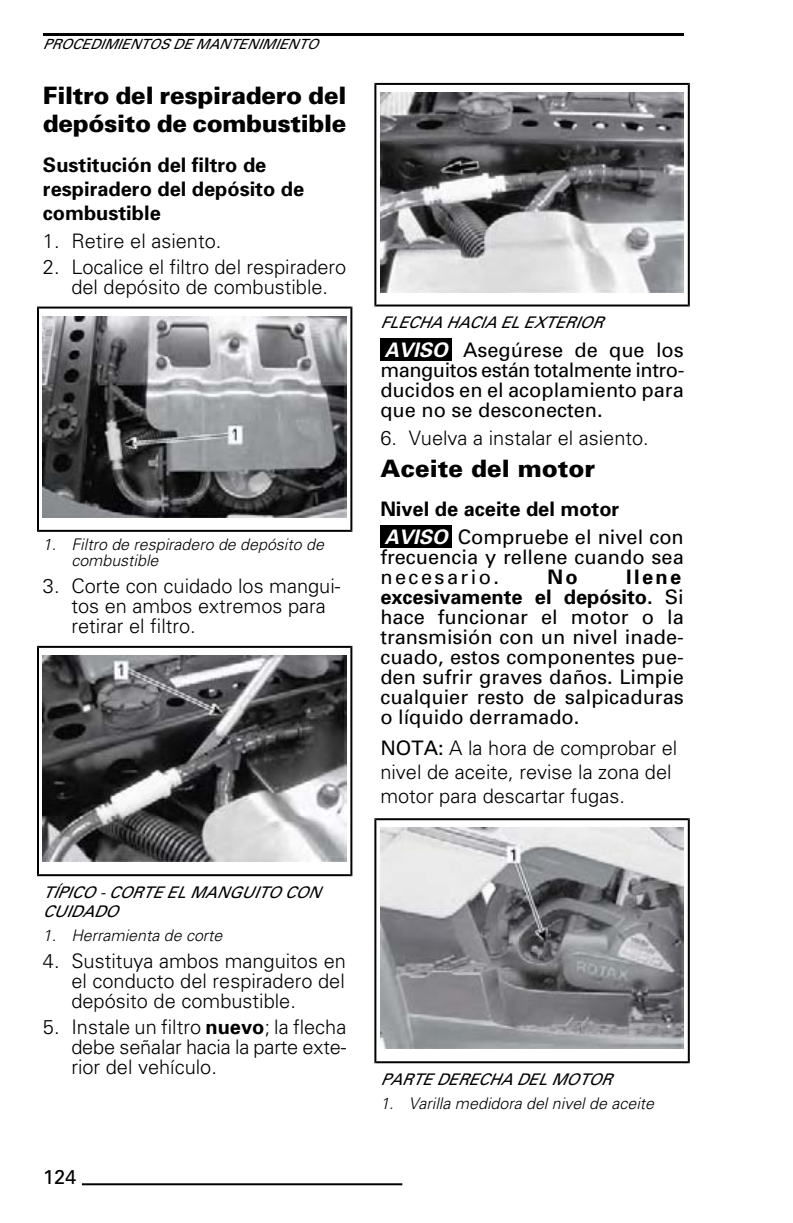
<style>
.page{position:relative;width:793px;height:1223px;background:#fff}
.page>*{position:absolute;margin:0;border:0;box-sizing:border-box;transform-origin:0 0}
.t1{font:900 24px/28.8px "Univers";letter-spacing:-.01em;color:#000}
.t2{font:300 20px/20px "Univers";color:#000}
.t3{font:20px/20px "Univers";color:#000}
.t4{font:700 20px/24px "Univers";color:#000}
.t5{font:italic 300 16px/16px "Univers";color:#000}
.t6{font:italic 16px/19.2px "Univers";color:#000}
.t7{font:italic 14px "Univers";color:#000}
.s1{font-weight:700}
.s2{font-weight:700;font-style:italic;color:#fff}
.s3{font-style:italic;color:#fff}
.s4{font-weight:400}
</style>
<div class="page">
<svg style="left:37px;top:306px;width:315px;height:226px"></svg>
<img style="left:43px;top:316px;width:303px;height:201px">
<svg style="left:37px;top:646px;width:315px;height:230px"></svg>
<img style="left:43px;top:655px;width:303px;height:207px">
<svg style="left:374px;top:83px;width:316px;height:223px"></svg>
<img style="left:380px;top:92px;width:304px;height:200px">
<div style="left:380px;top:339px;width:72px;height:22px;background:#000"></div>
<div style="left:380px;top:525px;width:72px;height:23px;background:#000"></div>
<svg style="left:374px;top:818px;width:316px;height:245px"></svg>
<img style="left:380px;top:828px;width:304px;height:221px">
<hr style="left:82px;top:1183px;width:320px;height:2px;background:#000">
<hr style="left:43px;top:33px;width:641px;height:2px;background:#000">
<p class="t7" style="left:43px;top:39px;width:276px">PROCEDIMIENTOS DE MANTENIMIENTO</p>
<p class="t1" style="left:43px;top:83px;width:305px">Filtro del respiradero del depósito de combustible</p>
<p class="t4" style="left:43px;top:155px;width:263px">Sustitución del filtro de respiradero del depósito de combustible</p>
<p class="t2" style="left:43px;top:233px;width:180px">1. Retire el asiento.</p>
<p class="t2" style="left:43px;top:259px;width:305px;text-align:center">2. Localice el filtro del respiradero del depósito de combustible.</p>
<p class="t5" style="left:71px;top:538px;width:257px;text-indent:-28px">1. Filtro de respiradero de depósito de combustible</p>
<p class="t2" style="left:71px;top:578px;width:270px;text-indent:-28px">3. Corte con cuidado los mangui&shy;tos en ambos extremos para retirar el filtro.</p>
<p class="t6" style="left:43px;top:884px;width:279px">TÍPICO - CORTE EL MANGUITO CON<br>CUIDADO</p>
<p class="t5" style="left:43px;top:928px;width:184px">1. Herramienta de corte</p>
<p class="t2" style="left:71px;top:952px;width:276px;text-align:justify;text-indent:-28px">4. Sustituya ambos manguitos en el conducto del respiradero del depósito de combustible.</p>
<p class="t2" style="left:71px;top:1018px;width:277px;text-align:justify;text-indent:-28px">5. Instale un filtro <span class="s1">nuevo</span>; la flecha debe señalar hacia la parte exte&shy;rior del vehículo.</p>
<p class="t3" style="left:43px;top:1169px;width:35px">124</p>
<p class="t6" style="left:380px;top:314px;width:224px">FLECHA HACIA EL EXTERIOR</p>
<p class="t3" style="left:380px;top:342px;width:305px;text-align:justify"><span class="s2">AVISO</span> Asegúrese de que los manguitos están totalmente intro&shy;ducidos en el acoplamiento para que no se desconecten.</p>
<p class="t2" style="left:380px;top:430px;width:270px">6. Vuelva a instalar el asiento.</p>
<p class="t1" style="left:380px;top:456px;width:216px">Aceite del motor</p>
<p class="t4" style="left:380px;top:496px;width:305px;line-height:28px">Nivel de aceite del motor<br><span class="s3">AVISO</span> <span class="s4">Compruebe el nivel con</span></p>
<p class="t3" style="left:380px;top:548px;width:305px">frecuencia y rellene cuando sea necesario.</p>
<p class="t3" style="left:380px;top:568px;width:305px;text-indent:246px"><span class="s1">llene excesivamente el depósito.</span> Si hace funcionar el motor o la transmisión con un nivel inade&shy;cuado, estos componentes pue&shy;den sufrir graves daños. Limpie cualquier resto de salpicaduras o líquido derramado.</p>
<p class="t2" style="left:380px;top:738px;width:298px;line-height:24px"><span class="s4">NOTA:</span> A la hora de comprobar el nivel de aceite, revise la zona del motor para descartar fugas.</p>
<p class="t4" style="left:547px;top:566px;width:32px">No</p>
<p class="t6" style="left:380px;top:1071px;width:233px">PARTE DERECHA DEL MOTOR</p>
<p class="t5" style="left:380px;top:1096px;width:278px">1. Varilla medidora del nivel de aceite</p>
</div>
